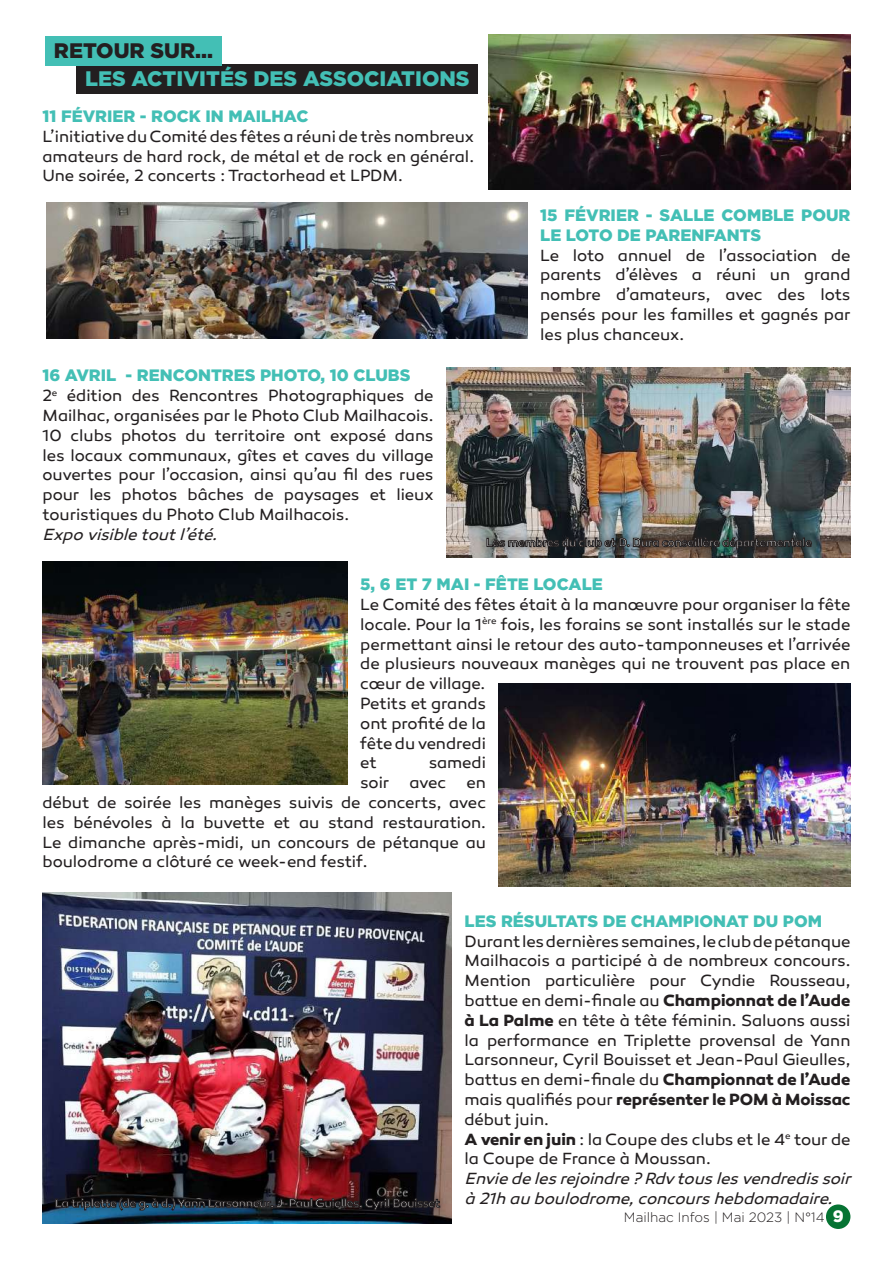
<style>
.page{position:relative;width:893px;height:1263px;background:#fff}
.page>*{position:absolute;margin:0;border:0;box-sizing:border-box;transform-origin:0 0}
.t1{font:900 21px "Gotham HTF";color:#43bfb5}
.t2{font:900 21px "Gotham HTF";color:#231f20}
.t3{font:16.5px/19.8px "Canaro";letter-spacing:-.005em;color:#231f20;text-align:justify}
.t4{font:900 16.5px/19.8px "Gotham HTF";color:#43bfb5}
.t5{font:italic 16.5px/19.8px "Canaro";color:#231f20}
.t6{font:300 13.5px "Gotham HTF";color:#231f20}
.s1{font-weight:700}
.s2{font-weight:900;font-size:16.5px;color:#fff}
</style>
<div class="page">
<div style="left:826px;top:1204px;width:24px;height:25px;background:#067333;border-radius:50%"></div>
<div style="left:77px;top:64px;width:401px;height:29px;background:#231f20"></div>
<div style="left:45px;top:36px;width:177px;height:30px;background:#43bfb5"></div>
<img style="left:488px;top:34px;width:362px;height:155px">
<img style="left:47px;top:203px;width:480px;height:135px">
<img style="left:446px;top:368px;width:404px;height:189px">
<img style="left:43px;top:561px;width:304px;height:224px">
<img style="left:499px;top:683px;width:351px;height:203px">
<img style="left:43px;top:893px;width:409px;height:331px">
<div style="left:47px;top:1190px;width:400px;height:28px;background:#231f20;opacity:.75"></div>
<svg style="left:55px;top:1197px;width:385px;height:13px;background:#282930"></svg>
<div style="left:478px;top:530px;width:341px;height:27px;background:#231f20;opacity:.75"></div>
<svg style="left:487px;top:537px;width:325px;height:13px;background:#494948"></svg>
<p class="t2" style="left:54px;top:39px;width:161px">RETOUR SUR...</p>
<p class="t1" style="left:85px;top:66px;width:386px">LES ACTIVITÉS DES ASSOCIATIONS</p>
<p class="t4" style="left:43px;top:106px;width:267px">11 FÉVRIER - ROCK IN MAILHAC</p>
<p class="t3" style="left:43px;top:127px;width:433px">L’initiative du Comité des fêtes a réuni de très nombreux amateurs de hard rock, de métal et de rock en général.<br>Une soirée, 2 concerts : Tractorhead et LPDM.</p>
<p class="t4" style="left:540px;top:205px;width:312px">15 FÉVRIER - SALLE COMBLE POUR<br>LE LOTO DE PARENFANTS</p>
<p class="t3" style="left:540px;top:245px;width:312px">Le loto annuel de l’association de parents d’élèves a réuni un grand nombre d’amateurs, avec des lots pensés pour les familles et gagnés par les plus chanceux.</p>
<p class="t4" style="left:43px;top:365px;width:369px">16 AVRIL - RENCONTRES PHOTO, 10 CLUBS</p>
<p class="t3" style="left:43px;top:386px;width:392px">2<sup>e</sup> édition des Rencontres Photographiques de Mailhac, organisées par le Photo Club Mailhacois.<br>10 clubs photos du territoire ont exposé dans les locaux communaux, gîtes et caves du village ouvertes pour l’occasion, ainsi qu’au fil des rues pour les photos bâches de paysages et lieux touristiques du Photo Club Mailhacois.</p>
<p class="t5" style="left:43px;top:524px;width:181px">Expo visibletoutl’été.</p>
<p class="t4" style="left:360px;top:574px;width:244px">5, 6 ET 7 MAI - FÊTE LOCALE</p>
<p class="t3" style="left:360px;top:595px;width:492px;text-align:left">Le Comité des fêtes était à la manœuvre pour organiser la fête locale. Pour la 1<sup>ère</sup> fois, les forains se sont installés sur le stade permettant ainsi le retour des auto-tamponneuses et l’arrivée de plusieurs nouveaux manèges qui ne trouvent pas place en cœur de village.<br>Petits et grands<br>ont profité de la<br>fête du vendredi<br>et</p>
<p class="t3" style="left:429px;top:753px;width:59px">samedi</p>
<p class="t3" style="left:360px;top:773px;width:127px">soir avec en</p>
<p class="t3" style="left:43px;top:793px;width:445px">début de soirée les manèges suivis de concerts, avec</p>
<p class="t3" style="left:43px;top:812px;width:445px">les bénévoles à la buvette et au stand restauration.</p>
<p class="t3" style="left:43px;top:832px;width:445px">Le dimanche après-midi, un concours de pétanque au</p>
<p class="t3" style="left:43px;top:852px;width:327px">boulodrome a clôturé ce week-end festif.</p>
<p class="t4" style="left:465px;top:910px;width:359px">LES RÉSULTATS DE CHAMPIONAT DU POM</p>
<p class="t3" style="left:465px;top:931px;width:387px;text-align:left">Durant les dernières semaines, le club de pétanque Mailhacois a participé à de nombreux concours.<br>Mention particulière pour Cyndie Rousseau, battue en demi-finale au <span class="s1">Championnat de l’Aude à La Palme</span> en tête à tête féminin. Saluons aussi la performance en Triplette provensal de Yann Larsonneur, Cyril Bouisset et Jean-Paul Gieulles, battus en demi-finale du <span class="s1">Championnat de l’Aude </span>mais qualifiés pour <span class="s1">représenter le POM à Moissac </span>début juin.<br><span class="s1">A venir en juin</span> : la Coupe des clubs et le 4<sup>e</sup> tour de la Coupe de France à Moussan.</p>
<p class="t5" style="left:465px;top:1169px;width:393px">Enviedelesrejoindre?Rdvtouslesvendredissoir à 21h au boulodrome,concourshebdomadaire.</p>
<p class="t6" style="left:624px;top:1210px;width:221px">Mailhac Infos | Mai 2023 | N°14 <span class="s2">9</span></p>
</div>
